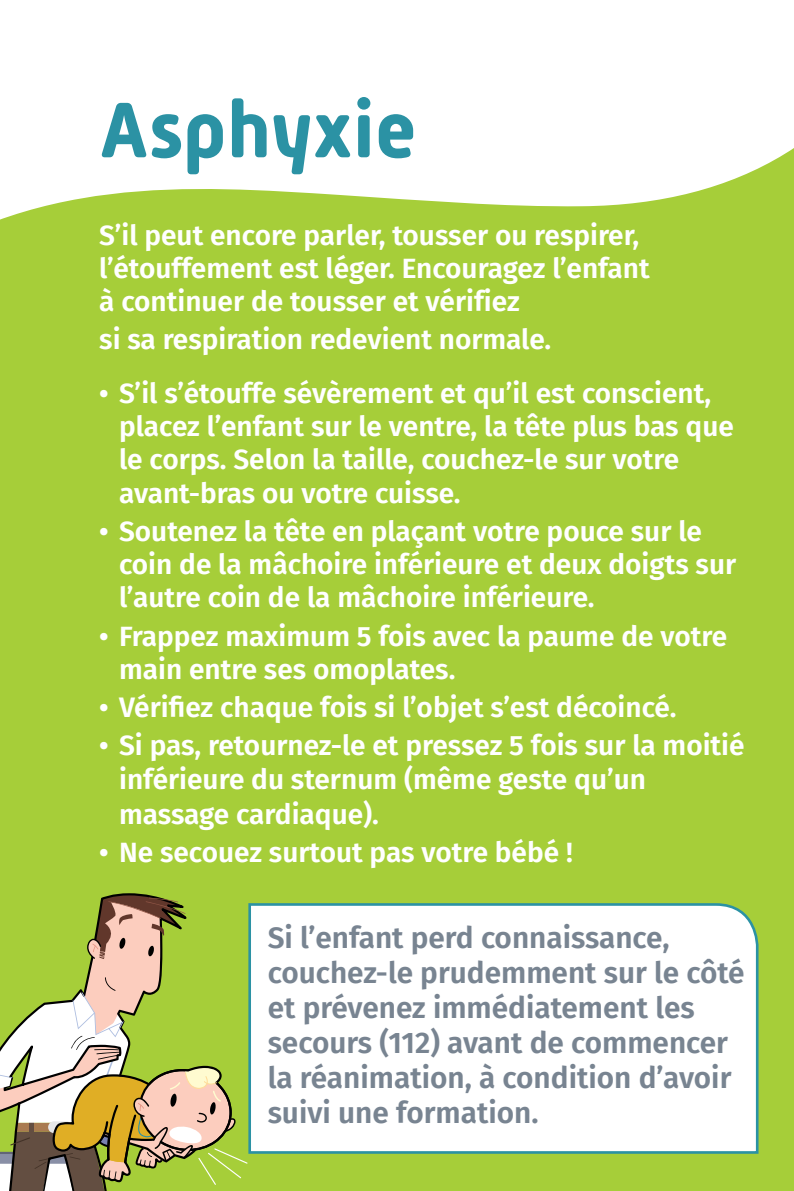
<style>
.page{position:relative;width:794px;height:1191px;background:#fff}
.page>*{position:absolute;margin:0;border:0;box-sizing:border-box;transform-origin:0 0}
.t1{font:700 80.5px "Mic 32 New Rounded";color:#2b92a4}
.t2{font:600 29.75px/35px "Fira Sans";color:#788491}
.t3{font:600 28px/33.2px "Fira Sans";color:#fff}
</style>
<div class="page">
<div style="left:0;top:116px;width:794px;height:1075px;background:#a6ce39"></div>
<div style="left:248px;top:903px;width:511px;height:251px;background:#fff"></div>
<svg style="left:0;top:116px;width:794px;height:104px;fill:#fff"></svg>
<svg style="left:214px;top:1148px;width:33px;height:15px"></svg>
<svg style="left:208px;top:1152px;width:33px;height:26px"></svg>
<svg style="left:0;top:893px;width:236px;height:298px"></svg>
<svg style="left:10px;top:1137px;width:20px;height:8px"></svg>
<h1 class="t1" style="left:99px;top:84px;width:319px">Asphyxie</h1>
<p class="t3" style="left:99px;top:216px;width:552px">S’il peut encore parler, tousser ou respirer, l’étouffement est léger. Encouragez l’enfant à continuer de tousser et vérifiez</p>
<p class="t3" style="left:99px;top:321px;width:453px">si sa respiration redevient normale.</p>
<p class="t3" style="left:119px;top:375px;width:616px;text-indent:-20px">• S’il s’étouffe sévèrement et qu’il est conscient, placez l’enfant sur le ventre, la tête plus bas que le corps. Selon la taille, couchez-le sur votre avant-bras ou votre cuisse.</p>
<p class="t3" style="left:119px;top:513px;width:618px;text-indent:-20px">• Soutenez la tête en plaçant votre pouce sur le coin de la mâchoire inférieure et deux doigts sur l’autre coin de la mâchoire inférieure.</p>
<p class="t3" style="left:119px;top:617px;width:609px;text-indent:-20px">• Frappez maximum 5 fois avec la paume de votre main entre ses omoplates.</p>
<p class="t3" style="left:99px;top:689px;width:578px">• Vérifiez chaque fois si l’objet s’est décoincé.</p>
<p class="t3" style="left:119px;top:727px;width:627px;text-indent:-20px">• Si pas, retournez-le et pressez 5 fois sur la moitié inférieure du sternum (même geste qu’un massage cardiaque).</p>
<p class="t3" style="left:99px;top:834px;width:475px">• Ne secouez surtout pas votre bébé !</p>
<p class="t2" style="left:268px;top:918px;width:478px">Si l’enfant perd connaissance, couchez-le prudemment sur le côté et prévenez immédiatement les secours (112) avant de commencer la réanimation, à condition d’avoir suivi une formation.</p>
</div>
